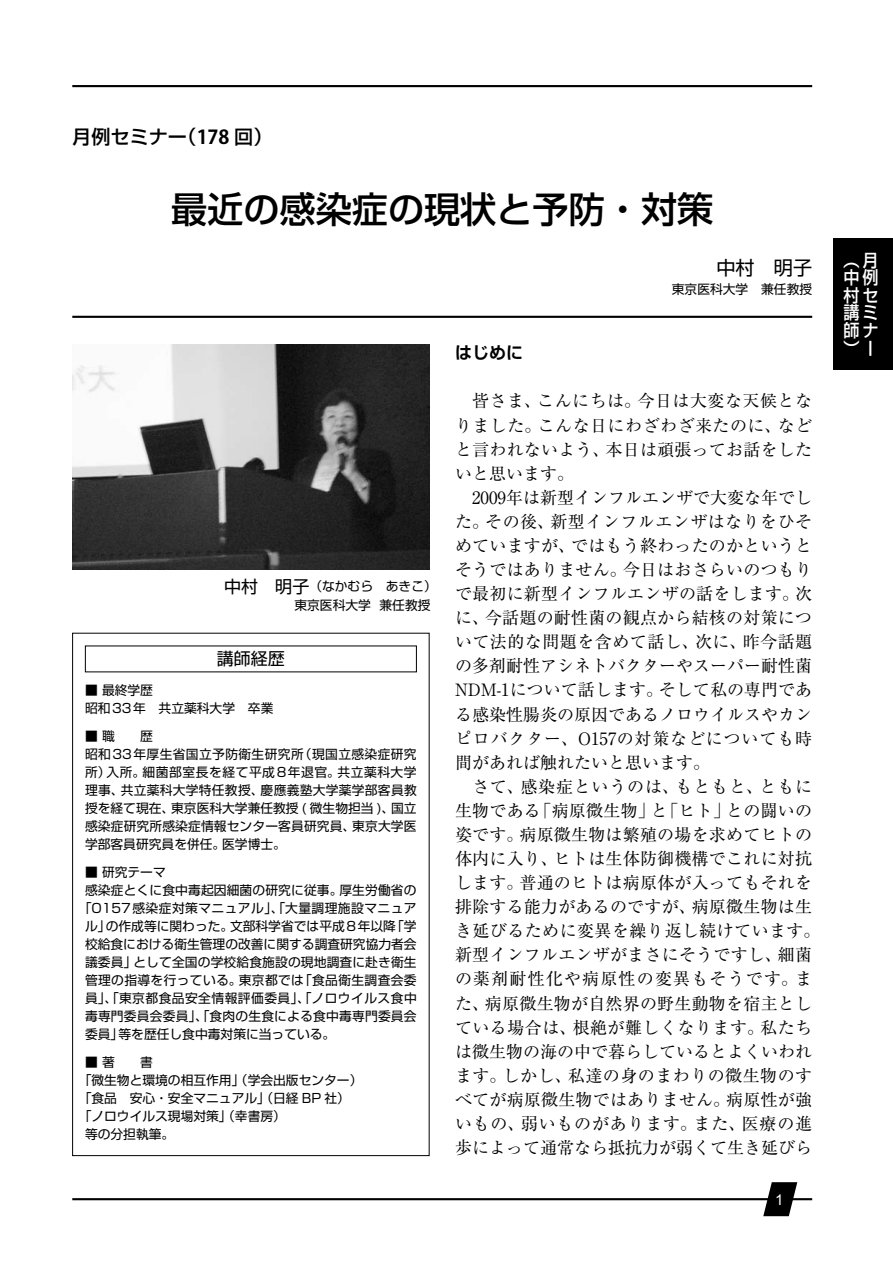
<style>
.page{position:relative;width:893px;height:1263px;background:#fff}
.page>*{position:absolute;margin:0;border:0;box-sizing:border-box;transform-origin:0 0}
.t1{font:500 36.15px "Shin Go Pro";color:#000}
.t2{font:500 19.2px "Shin Go Pro";color:#000}
.t3{font:19.2px "Shin Go Pro";color:#000}
.t4{font:500 17.55px/17.5px "Shin Go Pro";color:#fff;text-align:justify;scale:.92 1}
.t5{font:16.95px/24.2px "Ryumin Pro";letter-spacing:.015em;color:#000;text-align:justify}
.t6{font:16.95px "Shin Go Pro";color:#000}
.t7{font:700 16.95px "Shin Go Pro De";color:#000}
.t8{font:14.85px "Arial";color:#fff}
.t9{font:12.75px/18.1px "Shin Go Pro";letter-spacing:.01em;color:#000}
.t10{font:12.75px "Shin Go Pro";letter-spacing:.035em;color:#000}
.t11{font:12.75px "Shin Go Pro";letter-spacing:.03em;color:#000}
.s1{font-family:"Koz Go Pro";font-weight:700}
.s2{font-size:16.95px}
</style>
<div class="page">
<hr style="left:72px;top:1198px;width:740px;height:2px;background:#000">
<hr style="left:72px;top:85px;width:740px;height:2px;background:#000">
<hr style="left:72px;top:316px;width:740px;height:2px;background:#000">
<svg style="left:763px;top:1182px;width:34px;height:34px"></svg>
<div style="left:833px;top:238px;width:60px;height:132px;background:#000"></div>
<img style="left:72px;top:344px;width:357px;height:226px">
<p class="t2" style="left:72px;top:121px;width:202px">月例セミナー（<span class="s1">178</span> 回）</p>
<h1 class="t1" style="left:171px;top:180px;width:544px">最近の感染症の現状と予防・対策</h1>
<p class="t9" style="left:294px;top:575px;width:144px;line-height:19.2px;text-indent:-70px"><span class="s2">中村　明子</span>（なかむら　あきこ）東京医科大学 兼任教授</p>
<p class="t6" style="left:217px;top:645px;width:70px">講師経歴</p>
<p class="t9" style="left:85px;top:679px;width:190px">■ 最終学歴　<br>昭和33年　共立薬科大学　卒業</p>
<p class="t9" style="left:85px;top:725px;width:333px">■ 職　　歴<br>昭和33年厚生省国立予防衛生研究所（現国立感染症研究所）入所。細菌部室長を経て平成8年退官。共立薬科大学理事、共立薬科大学特任教授、慶應義塾大学薬学部客員教授を経て現在、東京医科大学兼任教授 ( 微生物担当 )、国立感染症研究所感染症情報センター客員研究員、東京大学医学部客員研究員を併任。医学博士。</p>
<p class="t9" style="left:85px;top:861px;width:82px">■ 研究テーマ</p>
<p class="t9" style="left:85px;top:879px;width:333px">感染症とくに食中毒起因細菌の研究に従事。厚生労働省の</p>
<p class="t10" style="left:79px;top:897px;width:339px">「O157感染症対策マニュアル」、「大量調理施設マニュア</p>
<p class="t9" style="left:85px;top:915px;width:333px">ル」の作成等に関わった。文部科学省では平成8年以降「学</p>
<p class="t9" style="left:85px;top:933px;width:333px">校給食における衛生管理の改善に関する調査研究協力者会</p>
<p class="t9" style="left:85px;top:952px;width:333px">議委員」として全国の学校給食施設の現地調査に赴き衛生</p>
<p class="t11" style="left:85px;top:970px;width:333px">管理の指導を行っている。東京都では「食品衛生調査会委</p>
<p class="t10" style="left:85px;top:988px;width:333px">員」、「東京都食品安全情報評価委員」、「ノロウイルス食中</p>
<p class="t9" style="left:85px;top:1006px;width:333px">毒専門委員会委員」、「食肉の生食による食中毒専門委員会</p>
<p class="t9" style="left:85px;top:1024px;width:252px">委員」等を歴任し食中毒対策に当っている。</p>
<p class="t9" style="left:85px;top:1051px;width:70px">■ 著　　書</p>
<p class="t9" style="left:79px;top:1070px;width:285px">「微生物と環境の相互作用」（学会出版センター）</p>
<p class="t9" style="left:79px;top:1088px;width:273px">「食品　安心・安全マニュアル」（日経 BP 社）</p>
<p class="t9" style="left:79px;top:1106px;width:215px">「ノロウイルス現場対策」（幸書房）　</p>
<p class="t9" style="left:85px;top:1124px;width:91px">等の分担執筆。</p>
<p class="t3" style="left:716px;top:252px;width:97px">中村　明子</p>
<p class="t9" style="left:672px;top:279px;width:142px">東京医科大学　兼任教授</p>
<p class="t7" style="left:455px;top:339px;width:70px">はじめに</p>
<p class="t5" style="left:455px;top:388px;width:359px;text-indent:17px">皆さま、こんにちは。今日は大変な天候となりました。こんな日にわざわざ来たのに、などと言われないよう、本日は頑張ってお話をしたいと思います。</p>
<p class="t5" style="left:455px;top:484px;width:359px;text-indent:17px">2009年は新型インフルエンザで大変な年でした。その後、新型インフルエンザはなりをひそめていますが、ではもう終わったのかというとそうではありません。今日はおさらいのつもりで最初に新型インフルエンザの話をします。次に、今話題の耐性菌の観点から結核の対策について法的な問題を含めて話し、次に、昨今話題の多剤耐性アシネトバクターやスーパー耐性菌NDM-1について話します。そして私の専門である感染性腸炎の原因であるノロウイルスやカンピロバクター、O157の対策などについても時間があれば触れたいと思います。</p>
<p class="t5" style="left:455px;top:773px;width:367px;text-align:center">さて、感染症というのは、もともと、ともに<br>生物である「病原微生物」と「ヒト」との闘いの姿です。病原微生物は繁殖の場を求めてヒトの体内に入り、ヒトは生体防御機構でこれに対抗します。普通のヒトは病原体が入ってもそれを排除する能力があるのですが、病原微生物は生き延びるために変異を繰り返し続けています。新型インフルエンザがまさにそうですし、細菌の薬剤耐性化や病原性の変異もそうです。また、病原微生物が自然界の野生動物を宿主としている場合は、根絶が難しくなります。私たちは微生物の海の中で暮らしているとよくいわれます。しかし、私達の身のまわりの微生物のすべてが病原微生物ではありません。病原性が強いもの、弱いものがあります。また、医療の進歩によって通常なら抵抗力が弱くて生き延びら</p>
<p class="t8" style="left:775px;top:1189px;width:10px">1</p>
<p class="t4" style="left:843px;top:249px;width:39px">（月中例村セ講ミ師ナ）ー</p>
</div>
